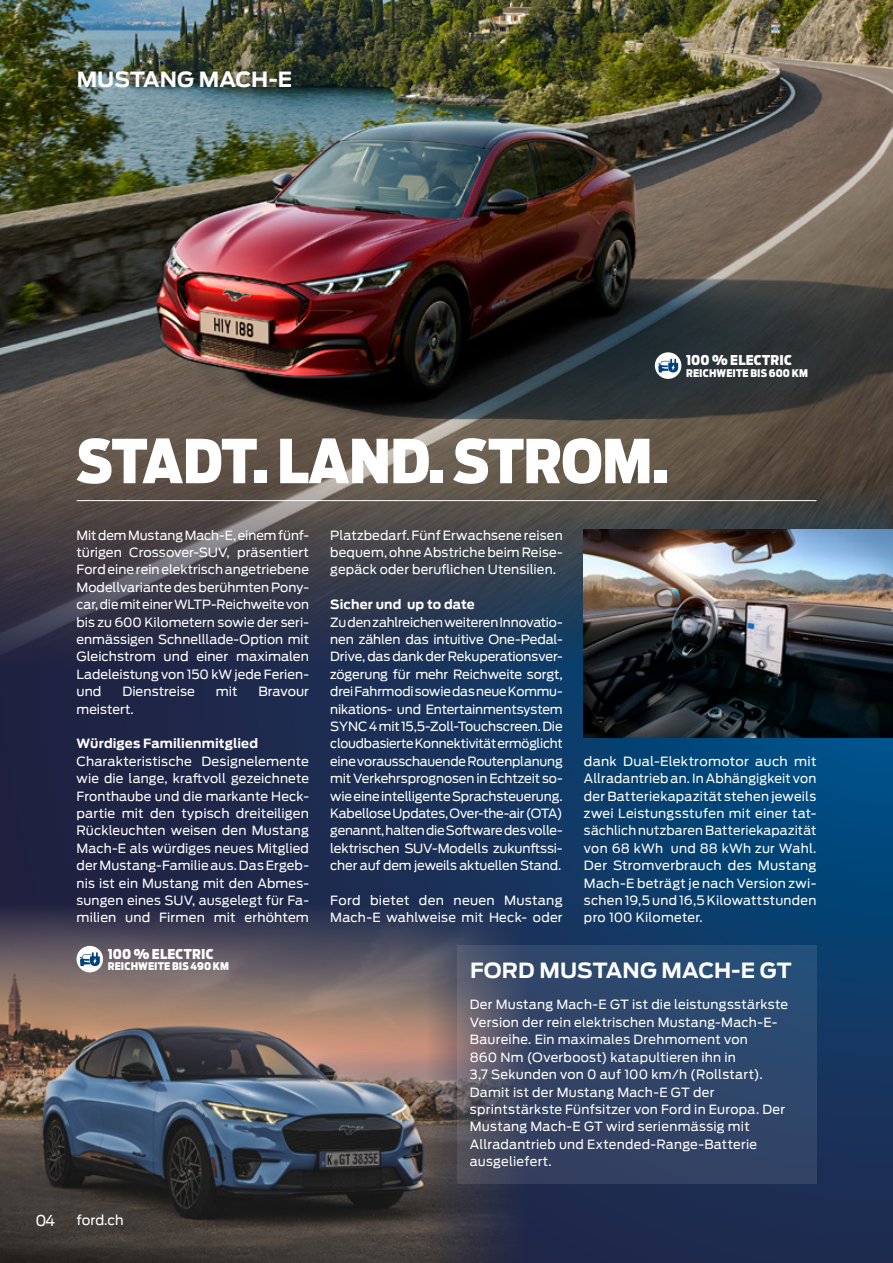
<style>
.page{position:relative;width:893px;height:1263px;background:#fff}
.page>*{position:absolute;margin:0;border:0;box-sizing:border-box;transform-origin:0 0}
.t1{font:900 60px "Ford Antenna Cond";letter-spacing:-.01em;color:#fff}
.t2{font:700 21px "Ford Antenna";letter-spacing:.005em;color:#fff}
.t3{font:15px "Ford Antenna";color:#fff}
.t4{font:900 13.5px "Ford Antenna Cond";letter-spacing:.015em;color:#fff}
.t5{font:13.5px "Ford Antenna";letter-spacing:-.005em;color:#fff}
.t6{font:12.75px/17.4px "Ford Antenna";letter-spacing:.015em;color:#fff;text-align:justify}
.t7{font:700 12.75px "Ford Antenna";letter-spacing:.01em;color:#fff}
.t8{font:900 10.5px "Ford Antenna Cond";letter-spacing:.01em;color:#fff}
</style>
<div class="page">
<svg style="left:0;top:668px;width:893px;height:595px;background:#15325b"></svg>
<img style="left:0;top:888px;width:546px;height:375px">
<img style="left:0;top:0;width:893px;height:668px">
<hr style="left:77px;top:500px;width:739px;height:1px;background:#fff">
<svg style="left:457px;top:944px;width:359px;height:239px;background:#354869"></svg>
<img style="left:584px;top:529px;width:309px;height:208px">
<div style="left:77px;top:946px;width:26px;height:26px;background:#fff;border-radius:50%"></div>
<svg style="left:79px;top:952px;width:21px;height:16px"></svg>
<div style="left:655px;top:352px;width:26px;height:27px;background:#fff;border-radius:50%"></div>
<svg style="left:658px;top:359px;width:20px;height:14px"></svg>
<h2 class="t2" style="left:77px;top:61px;width:217px">MUSTANG MACH-E</h2>
<p class="t4" style="left:686px;top:348px;width:108px">100 % ELECTRIC</p>
<p class="t8" style="left:686px;top:363px;width:123px">REICHWEITE BIS 600 KM</p>
<h1 class="t1" style="left:77px;top:405px;width:594px">STADT. LAND. STROM.</h1>
<p class="t6" style="left:77px;top:525px;width:234px">Mit dem Mustang Mach-E, einem fünf&shy;türigen Crossover-SUV, präsentiert Ford eine rein elektrisch angetriebene Modellvariante des berühmten Pony&shy;car, die mit einer WLTP-Reichweite von bis zu 600 Kilometern sowie der seri&shy;enmässigen Schnelllade-Option mit Gleichstrom und einer maximalen Ladeleistung von 150 kW jede Ferien&shy;und</p>
<p class="t6" style="left:122px;top:681px;width:74px">Dienstreise</p>
<p class="t6" style="left:216px;top:681px;width:23px">mit</p>
<p class="t6" style="left:258px;top:681px;width:52px">Bravour</p>
<p class="t6" style="left:77px;top:699px;width:59px">meistert.</p>
<p class="t7" style="left:77px;top:732px;width:183px">Würdiges Familienmitglied</p>
<p class="t6" style="left:77px;top:751px;width:234px">Charakteristische Designelemente wie die lange, kraftvoll gezeichnete Fronthaube und die markante Heck&shy;partie mit den typisch dreiteiligen Rückleuchten weisen den Mustang Mach-E als würdiges neues Mitglied der Mustang-Familie aus. Das Ergeb&shy;nis ist ein Mustang mit den Abmes&shy;sungen eines SUV, ausgelegt für Fa&shy;milien und Firmen mit erhöhtem</p>
<p class="t4" style="left:108px;top:941px;width:108px">100 % ELECTRIC</p>
<p class="t8" style="left:108px;top:957px;width:123px">REICHWEITE BIS 490 KM</p>
<p class="t3" style="left:35px;top:1208px;width:21px">04</p>
<p class="t5" style="left:77px;top:1208px;width:49px">ford.ch</p>
<p class="t6" style="left:330px;top:525px;width:234px">Platzbedarf. Fünf Erwachsene reisen bequem, ohne Abstriche beim Reise&shy;gepäck oder beruflichen Utensilien.</p>
<p class="t7" style="left:330px;top:593px;width:146px">Sicher und up to date</p>
<p class="t6" style="left:330px;top:612px;width:234px">Zu den zahlreichen weiteren Innovatio&shy;nen zählen das intuitive One-Pedal-Drive, das dank der Rekuperationsver&shy;zögerung für mehr Reichweite sorgt, drei Fahrmodi sowie das neue Kommu&shy;nikations- und Entertainmentsystem SYNC 4 mit 15,5-Zoll-Touchscreen. Die cloudbasierte Konnektivität ermöglicht eine vorausschauende Routenplanung mit Verkehrsprognosen in Echtzeit so&shy;wie eine intelligente Sprachsteuerung.<br>Kabellose Updates, Over-the-air (OTA) genannt, halten die Software des volle&shy;lektrischen SUV-Modells zukunftssi&shy;cher auf dem jeweils aktuellen Stand.</p>
<p class="t6" style="left:330px;top:890px;width:234px">Ford bietet den neuen Mustang<br>Mach-E wahlweise mit Heck- oder</p>
<p class="t6" style="left:584px;top:751px;width:234px">dank Dual-Elektromotor auch mit Allradantrieb an. In Abhängigkeit von der Batteriekapazität stehen jeweils zwei Leistungsstufen mit einer tat&shy;sächlich nutzbaren Batteriekapazität von 68 kWh und 88 kWh zur Wahl.<br>Der Stromverbrauch des Mustang Mach-E beträgt je nach Version zwi&shy;schen 19,5 und 16,5 Kilowattstunden pro 100 Kilometer.</p>
<h2 class="t2" style="left:470px;top:951px;width:323px">FORD MUSTANG MACH-E GT</h2>
<p class="t6" style="left:470px;top:995px;width:320px;text-align:left">Der Mustang Mach-E GT ist die leistungsstärkste Version der rein elektrischen Mustang-Mach-E-Baureihe. Ein maximales Drehmoment von<br>860 Nm (Overboost) katapultieren ihn in<br>3,7 Sekunden von 0 auf 100 km/h (Rollstart).<br>Damit ist der Mustang Mach-E GT der sprintstärkste Fünfsitzer von Ford in Europa. Der Mustang Mach-E GT wird serienmässig mit Allradantrieb und Extended-Range-Batterie ausgeliefert.</p>
</div>
